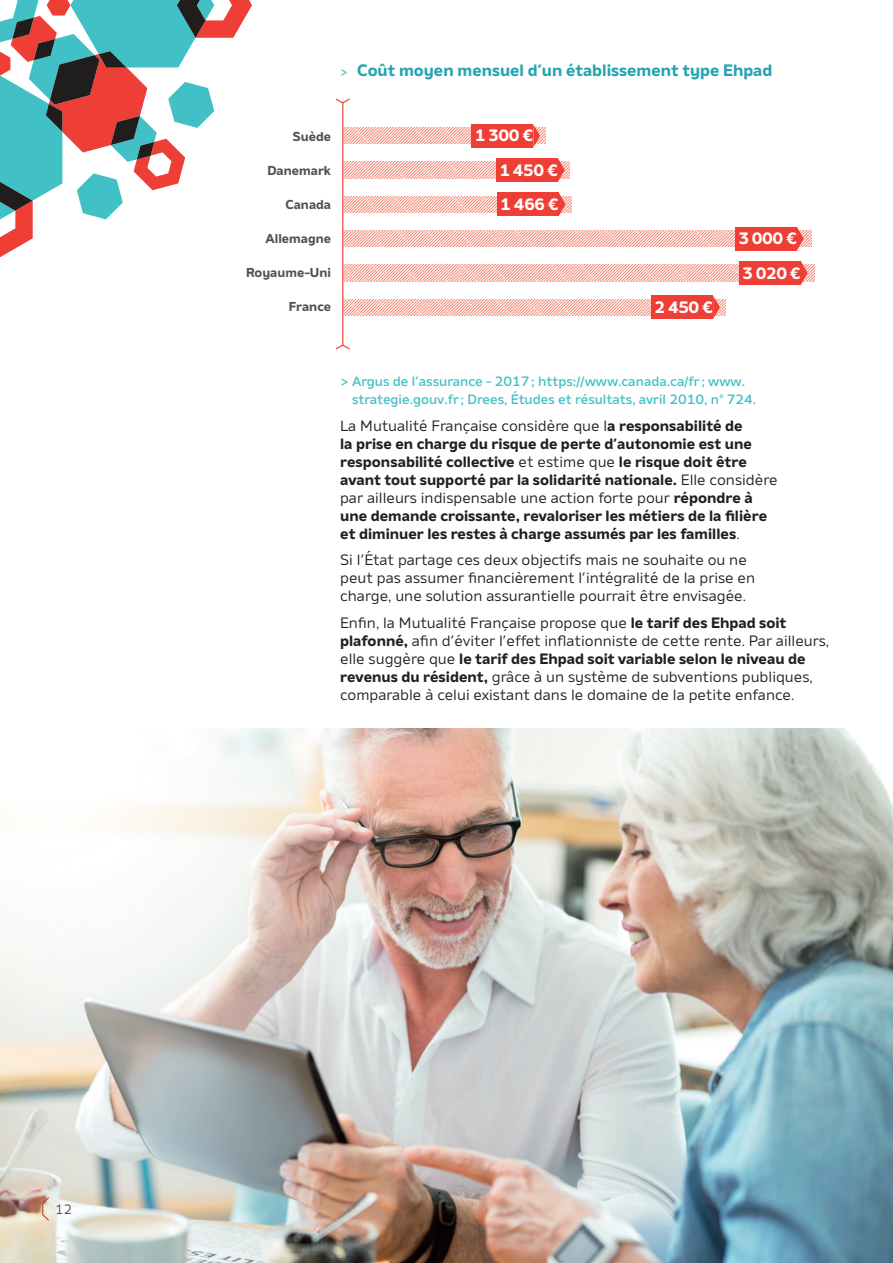
<style>
.page{position:relative;width:893px;height:1263px;background:#fff}
.page>*{position:absolute;margin:0;border:0;box-sizing:border-box;transform-origin:0 0}
.t1{font:700 16.5px "Amino";color:#23a4b0}
.t2{font:700 16.5px/34.3px "Amino";letter-spacing:-.03em;color:#fff}
.t3{font:15px/18px "Amino";color:#231f20}
.t4{font:700 15px/18px "Amino";color:#231f20}
.t5{font:500 13.5px/18px "Amino";color:#41c1c6}
.t6{font:13.5px "Amino";color:#505353}
.t7{font:700 12.9px "Amino";color:#505353}
.s1{font-weight:500;font-size:12px;color:#41c1c6}
.s2{font-weight:400}
.s3{font-weight:700}
</style>
<div class="page">
<hr style="left:342px;top:103px;width:1px;height:242px;background:#ee3e35">
<svg style="left:335px;top:98px;width:15px;height:6px"></svg>
<svg style="left:335px;top:344px;width:15px;height:5px"></svg>
<svg style="left:343px;top:299px;width:382px;height:17px;background:#f9c5bd"></svg>
<svg style="left:343px;top:265px;width:472px;height:16px"></svg>
<svg style="left:343px;top:230px;width:468px;height:17px"></svg>
<svg style="left:343px;top:196px;width:229px;height:17px"></svg>
<svg style="left:343px;top:162px;width:226px;height:16px"></svg>
<svg style="left:343px;top:127px;width:203px;height:17px"></svg>
<svg style="left:533px;top:124px;width:7px;height:23px"></svg>
<div style="left:472px;top:124px;width:61px;height:23px;background:#ee3e35"></div>
<svg style="left:559px;top:193px;width:7px;height:23px"></svg>
<div style="left:497px;top:193px;width:62px;height:23px;background:#ee3e35"></div>
<svg style="left:797px;top:227px;width:7px;height:23px"></svg>
<div style="left:735px;top:227px;width:62px;height:23px;background:#ee3e35"></div>
<svg style="left:801px;top:261px;width:7px;height:24px"></svg>
<div style="left:739px;top:261px;width:62px;height:24px;background:#ee3e35"></div>
<svg style="left:713px;top:296px;width:7px;height:23px"></svg>
<div style="left:651px;top:296px;width:62px;height:23px;background:#ee3e35"></div>
<svg style="left:558px;top:158px;width:7px;height:24px"></svg>
<div style="left:496px;top:158px;width:62px;height:24px;background:#ee3e35"></div>
<img style="left:0;top:728px;width:893px;height:535px">
<svg style="left:0;top:0;width:252px;height:257px"></svg>
<svg style="left:42px;top:1197px;width:7px;height:24px"></svg>
<p class="t1" style="left:340px;top:60px;width:434px"><span class="s1">&gt;</span> Coût moyen mensuel d’un établissement type Ehpad</p>
<p class="t7" style="left:293px;top:128px;width:40px">Suède</p>
<p class="t7" style="left:267px;top:162px;width:65px">Danemark</p>
<p class="t7" style="left:286px;top:196px;width:47px">Canada</p>
<p class="t7" style="left:265px;top:231px;width:67px">Allemagne</p>
<p class="t7" style="left:246px;top:265px;width:86px">Royaume-Uni</p>
<p class="t7" style="left:289px;top:299px;width:44px">France</p>
<p class="t2" style="left:475px;top:118px;width:60px">1 300 €</p>
<p class="t2" style="left:499px;top:152px;width:60px">1 450 €</p>
<p class="t2" style="left:500px;top:186px;width:60px">1 466 €</p>
<p class="t2" style="left:654px;top:290px;width:60px">2 450 €</p>
<p class="t2" style="left:738px;top:221px;width:64px">3 000 €<br>3 020 €</p>
<p class="t5" style="left:352px;top:372px;width:406px;text-indent:-12px">&gt; Argus de l’assurance - 2017; https://www.canada.ca/fr ; www. strategie.gouv.fr ; Drees, Études et résultats, avril 2010, n° 724.</p>
<p class="t4" style="left:340px;top:416px;width:439px"><span class="s2">La Mutualité Française considère que l</span>a responsabilité de<br>la prise en charge du risque de perte d’autonomie est une responsabilité collective <span class="s2">et estime que</span> le risque doit être avant tout supporté par la solidarité nationale. <span class="s2">Elle considère par ailleurs indispensable une action forte pour</span> répondre à une demande croissante, revaloriser les métiers de la filière et diminuer les restes à charge assumés par les familles<span class="s2">.</span></p>
<p class="t3" style="left:340px;top:551px;width:416px">Si l’État partage ces deux objectifs mais ne souhaite ou ne peut pas assumer financièrement l’intégralité de la prise en charge, une solution assurantielle pourrait être envisagée.</p>
<p class="t3" style="left:340px;top:613px;width:490px">Enfin, la Mutualité Française propose que <span class="s3">le tarif des Ehpad soit plafonné,</span> afin d’éviter l’effet inflationniste de cette rente. Par ailleurs, elle suggère que <span class="s3">le tarif des Ehpad soit variable selon le niveau de revenus du résident,</span> grâce à un système de subventions publiques, comparable à celui existant dans le domaine de la petite enfance.</p>
<p class="t6" style="left:55px;top:1201px;width:19px">12</p>
</div>
